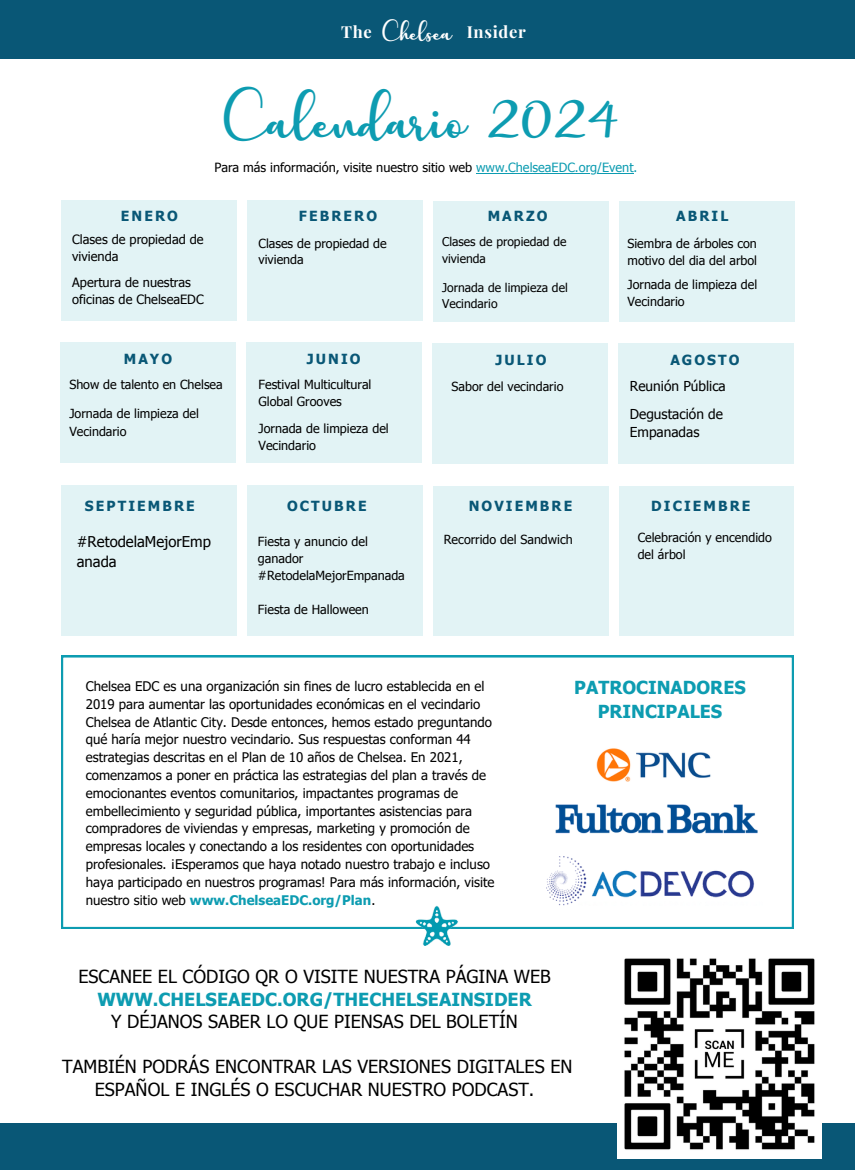
<style>
.page{position:relative;width:855px;height:1170px;background:#fff}
.page>*{position:absolute;margin:0;border:0;box-sizing:border-box;transform-origin:0 0}
.t1{font:42.25px "charlotte";color:#0d9cb1}
.t2{font:18px/22.5px "Tahoma";color:#000;text-align:center}
.t3{font:700 18px/24.6px "Tahoma";color:#0d9cb1;text-align:center}
.t4{font:17.12px "charlotte";color:#fff}
.t5{font:700 16.5px "Playfair Display";letter-spacing:.04em;color:#fff}
.t6{font:14.88px/20.4px "Tahoma";color:#000}
.t7{font:700 14px "Tahoma";letter-spacing:.15em;color:#095776}
.t8{font:13.75px/18.6px "Tahoma";color:#000}
.t9{font:13.25px/17.8px "Tahoma";color:#000}
.t10{font:12.88px/17.6px "Tahoma";color:#000}
.t11{font:12.75px "Tahoma";color:#000}
.t12{font:12.5px/16.9px "Tahoma";color:#000}
.t13{font:12.12px/16.2px "Tahoma";color:#000}
.s1{color:#0d9cb1}
.s2{font-weight:700;color:#0d9cb1}
</style>
<div class="page">
<div style="left:0;top:1123px;width:855px;height:47px;background:#095776"></div>
<div style="left:0;top:0;width:855px;height:59px;background:#095776"></div>
<div style="left:61px;top:200px;width:175px;height:121px;background:#e2f3f5"></div>
<div style="left:619px;top:202px;width:176px;height:120px;background:#e2f3f5"></div>
<div style="left:433px;top:343px;width:175px;height:120px;background:#e2f3f5"></div>
<div style="left:433px;top:486px;width:175px;height:149px;background:#e2f3f5"></div>
<div style="left:247px;top:485px;width:175px;height:150px;background:#e2f3f5"></div>
<div style="left:247px;top:200px;width:175px;height:121px;background:#e2f3f5"></div>
<div style="left:60px;top:342px;width:176px;height:121px;background:#e2f3f5"></div>
<div style="left:433px;top:201px;width:175px;height:121px;background:#e2f3f5"></div>
<div style="left:246px;top:342px;width:176px;height:121px;background:#e2f3f5"></div>
<div style="left:61px;top:485px;width:175px;height:150px;background:#e2f3f5"></div>
<div style="left:619px;top:486px;width:175px;height:149px;background:#e2f3f5"></div>
<div style="left:619px;top:343px;width:175px;height:121px;background:#e2f3f5"></div>
<img style="left:617px;top:958px;width:204px;height:201px">
<hr style="left:476px;top:173px;width:126px;height:1px;background:#0d9cb1">
<hr style="left:602px;top:173px;width:32px;height:1px;background:#0d9cb1">
<svg style="left:61px;top:656px;width:733px;height:272px"></svg>
<img style="left:404px;top:901px;width:65px;height:44px">
<img style="left:592px;top:746px;width:124px;height:36px">
<img style="left:546px;top:856px;width:217px;height:49px">
<img style="left:551px;top:794px;width:210px;height:51px">
<p class="t5" style="left:341px;top:20px;width:32px">The</p>
<p class="t4" style="left:383px;top:24px;width:71px">Chelsea</p>
<p class="t5" style="left:467px;top:20px;width:61px">Insider</p>
<p class="t1" style="left:225px;top:99px;width:397px">Calendario 2024</p>
<p class="t11" style="left:214px;top:159px;width:425px">Para más información, visite nuestro sitio web <span class="s1">www.ChelseaEDC.org/Event.</span></p>
<p class="t7" style="left:121px;top:207px;width:59px">ENERO</p>
<p class="t7" style="left:676px;top:207px;width:54px">ABRIL</p>
<p class="t7" style="left:299px;top:207px;width:80px">FEBRERO</p>
<p class="t7" style="left:488px;top:207px;width:61px">MARZO</p>
<p class="t10" style="left:72px;top:230px;width:133px">Clases de propiedad de vivienda</p>
<p class="t10" style="left:72px;top:273px;width:133px">Apertura de nuestras oficinas de ChelseaEDC</p>
<p class="t12" style="left:259px;top:234px;width:130px">Clases de propiedad de vivienda</p>
<p class="t13" style="left:442px;top:233px;width:126px">Clases de propiedad de vivienda</p>
<p class="t13" style="left:442px;top:279px;width:127px">Jornada de limpieza del<br>Vecindario</p>
<p class="t12" style="left:628px;top:234px;width:131px">Siembra de árboles con motivo del dia del arbol</p>
<p class="t12" style="left:628px;top:276px;width:131px">Jornada de limpieza del<br>Vecindario</p>
<p class="t7" style="left:124px;top:350px;width:50px">MAYO</p>
<p class="t7" style="left:307px;top:350px;width:55px">JUNIO</p>
<p class="t7" style="left:495px;top:351px;width:53px">JULIO</p>
<p class="t7" style="left:670px;top:351px;width:71px">AGOSTO</p>
<p class="t12" style="left:69px;top:376px;width:155px">Show de talento en Chelsea</p>
<p class="t12" style="left:69px;top:405px;width:131px;line-height:17.2px">Jornada de limpieza del<br>Vecindario</p>
<p class="t12" style="left:259px;top:375px;width:114px">Festival Multicultural<br>Global Grooves</p>
<p class="t12" style="left:259px;top:420px;width:132px">Jornada de limpieza del<br>Vecindario</p>
<p class="t12" style="left:452px;top:377px;width:113px">Sabor del vecindario</p>
<p class="t8" style="left:630px;top:376px;width:97px">Reunión Pública</p>
<p class="t8" style="left:630px;top:404px;width:95px">Degustación de<br>Empanadas</p>
<p class="t7" style="left:85px;top:497px;width:111px">SEPTIEMBRE</p>
<p class="t7" style="left:287px;top:497px;width:81px">OCTUBRE</p>
<p class="t6" style="left:77px;top:531px;width:136px">#RetodelaMejorEmp anada</p>
<p class="t12" style="left:258px;top:533px;width:148px">Fiesta y anuncio del ganador #RetodelaMejorEmpanada</p>
<p class="t12" style="left:258px;top:600px;width:112px">Fiesta de Halloween</p>
<p class="t7" style="left:469px;top:497px;width:105px">NOVIEMBRE</p>
<p class="t12" style="left:444px;top:531px;width:130px">Recorrido del Sandwich</p>
<p class="t7" style="left:651px;top:497px;width:101px">DICIEMBRE</p>
<p class="t12" style="left:638px;top:529px;width:136px">Celebración y encendido del árbol</p>
<p class="t9" style="left:86px;top:677px;width:410px">Chelsea EDC es una organización sin fines de lucro establecida en el 2019 para aumentar las oportunidades económicas en el vecindario Chelsea de Atlantic City. Desde entonces, hemos estado preguntando qué haría mejor nuestro vecindario. Sus respuestas conforman 44 estrategias descritas en el Plan de 10 años de Chelsea. En 2021, comenzamos a poner en práctica las estrategias del plan a través de emocionantes eventos comunitarios, impactantes programas de embellecimiento y seguridad pública, importantes asistencias para compradores de viviendas y empresas, marketing y promoción de empresas locales y conectando a los residentes con oportunidades profesionales. ¡Esperamos que haya notado nuestro trabajo e incluso haya participado en nuestros programas! Para más información, visite nuestro sitio web <span class="s2">www.ChelseaEDC.org/Plan</span>.</p>
<p class="t3" style="left:574px;top:674px;width:173px">PATROCINADORES<br>PRINCIPALES</p>
<p class="t2" style="left:78px;top:965px;width:474px">ESCANEE EL CÓDIGO QR O VISITE NUESTRA PÁGINA WEB</p>
<p class="t3" style="left:97px;top:986px;width:436px">WWW.CHELSEAEDC.ORG/THECHELSEAINSIDER</p>
<p class="t2" style="left:111px;top:1010px;width:408px">Y DÉJANOS SABER LO QUE PIENSAS DEL BOLETÍN</p>
<p class="t2" style="left:62px;top:1055px;width:512px">TAMBIÉN PODRÁS ENCONTRAR LAS VERSIONES DIGITALES EN<br>ESPAÑOL E INGLÉS O ESCUCHAR NUESTRO PODCAST.</p>
</div>
